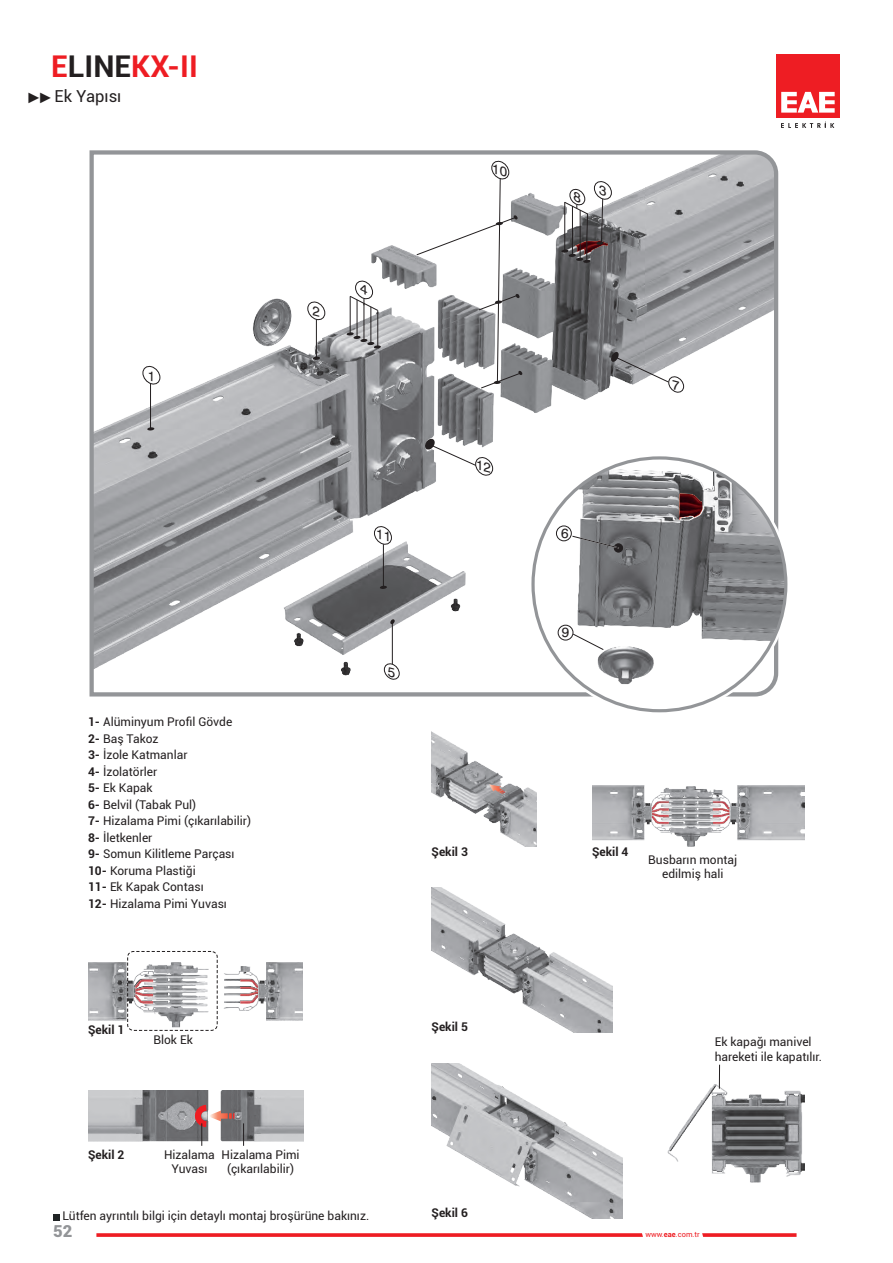
<style>
.page{position:relative;width:893px;height:1263px;background:#fff}
.page>*{position:absolute;margin:0;border:0;box-sizing:border-box;transform-origin:0 0}
.t1{font:700 30px "Roboto";color:#ee1d23}
.t2{font:16.5px "Roboto";color:#231f20}
.t3{font:900 16.5px "Roboto";color:#939598}
.t4{font:13.5px "Swiss 721 BT";color:#231f20}
.t5{font:12px/16.5px "Roboto";color:#231f20;text-align:center}
.t6{font:700 12px "Roboto";color:#231f20}
.t7{font:7.5px "Roboto";color:#ee1d23}
.s1{color:#231f20}
.s2{font-family:"Arial";font-size:15px}
.s3{font-weight:700}
</style>
<div class="page">
<svg style="left:96px;top:1233px;width:700px;height:4px;background:#f04147"></svg>
<div style="left:776px;top:54px;width:64px;height:64px;background:#ee1d23"></div>
<svg style="left:781px;top:92px;width:54px;height:21px"></svg>
<svg style="left:781px;top:122px;width:53px;height:6px"></svg>
<svg style="left:89px;top:150px;width:690px;height:547px"></svg>
<hr style="left:392px;top:620px;width:1px;height:44px;background:#231f20">
<svg style="left:390px;top:619px;width:5px;height:5px"></svg>
<hr style="left:150px;top:383px;width:1px;height:46px;background:#231f20">
<svg style="left:147px;top:427px;width:8px;height:4px"></svg>
<svg style="left:313px;top:356px;width:7px;height:4px"></svg>
<svg style="left:346px;top:332px;width:35px;height:17px"></svg>
<svg style="left:380px;top:586px;width:7px;height:3px"></svg>
<hr style="left:316px;top:319px;width:1px;height:39px;background:#231f20">
<hr style="left:357px;top:300px;width:1px;height:37px;background:#231f20">
<hr style="left:350px;top:296px;width:1px;height:38px;background:#231f20">
<hr style="left:364px;top:303px;width:1px;height:37px;background:#231f20">
<hr style="left:371px;top:307px;width:1px;height:36px;background:#231f20">
<hr style="left:377px;top:310px;width:1px;height:37px;background:#231f20">
<hr style="left:383px;top:544px;width:1px;height:43px;background:#231f20">
<div style="left:533px;top:458px;width:253px;height:253px;background:#fff;border-radius:50%"></div>
<img style="left:578px;top:458px;width:208px;height:226px">
<svg style="left:679px;top:494px;width:23px;height:25px"></svg>
<div style="left:556px;top:526px;width:15px;height:15px;border:1px solid #231f20;border-radius:50%"></div>
<div style="left:614px;top:544px;width:9px;height:8px;background:#231f20;border-radius:50%"></div>
<div style="left:614px;top:544px;width:9px;height:8px;border:1px solid #231f20;border-radius:50%"></div>
<div style="left:558px;top:625px;width:15px;height:15px;border:1px solid #231f20;border-radius:50%"></div>
<svg style="left:573px;top:634px;width:31px;height:16px"></svg>
<svg style="left:571px;top:535px;width:49px;height:14px"></svg>
<img style="left:88px;top:962px;width:214px;height:66px">
<svg style="left:135px;top:979px;width:18px;height:25px"></svg>
<svg style="left:240px;top:979px;width:18px;height:25px"></svg>
<div style="left:127px;top:951px;width:91px;height:80px;border:1px dashed #231f20;border-radius:6px"></div>
<img style="left:88px;top:1090px;width:216px;height:51px">
<svg style="left:192px;top:1102px;width:42px;height:44px"></svg>
<svg style="left:243px;top:1123px;width:1px;height:23px"></svg>
<img style="left:432px;top:732px;width:104px;height:114px">
<svg style="left:489px;top:784px;width:17px;height:10px"></svg>
<img style="left:432px;top:888px;width:180px;height:144px">
<img style="left:432px;top:1063px;width:190px;height:155px">
<img style="left:592px;top:785px;width:212px;height:61px">
<svg style="left:652px;top:801px;width:17px;height:23px"></svg>
<svg style="left:713px;top:801px;width:17px;height:23px"></svg>
<img style="left:667px;top:1085px;width:137px;height:97px">
<svg style="left:719px;top:1065px;width:1px;height:24px"></svg>
<svg style="left:53px;top:1214px;width:6px;height:6px"></svg>
<svg style="left:384px;top:663px;width:16px;height:17px"></svg>
<svg style="left:416px;top:160px;width:106px;height:228px"></svg>
<svg style="left:425px;top:438px;width:68px;height:38px"></svg>
<svg style="left:143px;top:365px;width:17px;height:20px"></svg>
<svg style="left:307px;top:301px;width:18px;height:20px"></svg>
<svg style="left:350px;top:280px;width:28px;height:31px"></svg>
<svg style="left:611px;top:351px;width:73px;height:42px"></svg>
<svg style="left:561px;top:181px;width:51px;height:82px"></svg>
<svg style="left:374px;top:526px;width:18px;height:19px"></svg>
<h1 class="t1" style="left:51px;top:45px;width:148px">E<span class="s1">LINE</span>KX-II</h1>
<h2 class="t2" style="left:27px;top:85px;width:96px"><span class="s2">►►</span>Ek Yapısı</h2>
<p class="t5" style="left:88px;top:713px;width:165px;text-align:left"><span class="s3">1-</span> Alüminyum Profil Gövde<br><span class="s3">2-</span> Baş Takoz<br><span class="s3">3-</span> İzole Katmanlar<br><span class="s3">4-</span> İzolatörler<br><span class="s3">5-</span> Ek Kapak<br><span class="s3">6-</span> Belvil (Tabak Pul)<br><span class="s3">7-</span> Hizalama Pimi (çıkarılabilir)<br><span class="s3">8-</span> İletkenler<br><span class="s3">9-</span> Somun Kilitleme Parçası<br><span class="s3">10-</span> Koruma Plastiği<br><span class="s3">11-</span> Ek Kapak Contası<br><span class="s3">12-</span> Hizalama Pimi Yuvası</p>
<p class="t4" style="left:561px;top:525px;width:9px">6</p>
<p class="t4" style="left:562px;top:624px;width:9px">9</p>
<p class="t6" style="left:432px;top:843px;width:38px">Şekil 3</p>
<p class="t6" style="left:592px;top:843px;width:38px">Şekil 4</p>
<p class="t5" style="left:648px;top:852px;width:91px;line-height:14.4px">Busbarın montaj edilmiş hali</p>
<p class="t6" style="left:88px;top:1021px;width:38px">Şekil 1</p>
<p class="t6" style="left:432px;top:1018px;width:38px">Şekil 5</p>
<p class="t5" style="left:154px;top:1031px;width:41px">Blok Ek</p>
<p class="t6" style="left:88px;top:1146px;width:38px">Şekil 2</p>
<p class="t5" style="left:164px;top:1147px;width:52px;line-height:14.4px">Hizalama<br>Yuvası</p>
<p class="t5" style="left:222px;top:1147px;width:79px;line-height:14.4px">Hizalama Pimi (çıkarılabilir)</p>
<p class="t5" style="left:63px;top:1207px;width:308px">Lütfen ayrıntılı bilgi için detaylı montaj broşürüne bakınız.</p>
<p class="t6" style="left:432px;top:1204px;width:38px">Şekil 6</p>
<p class="t5" style="left:715px;top:1034px;width:109px;line-height:14.4px;text-align:left">Ek kapağı manivel hareketi ile kapatılır.</p>
<h2 class="t3" style="left:53px;top:1219px;width:21px">52</h2>
<p class="t7" style="left:645px;top:1229px;width:56px">www.<span class="s3">eae</span>.com.tr</p>
</div>
